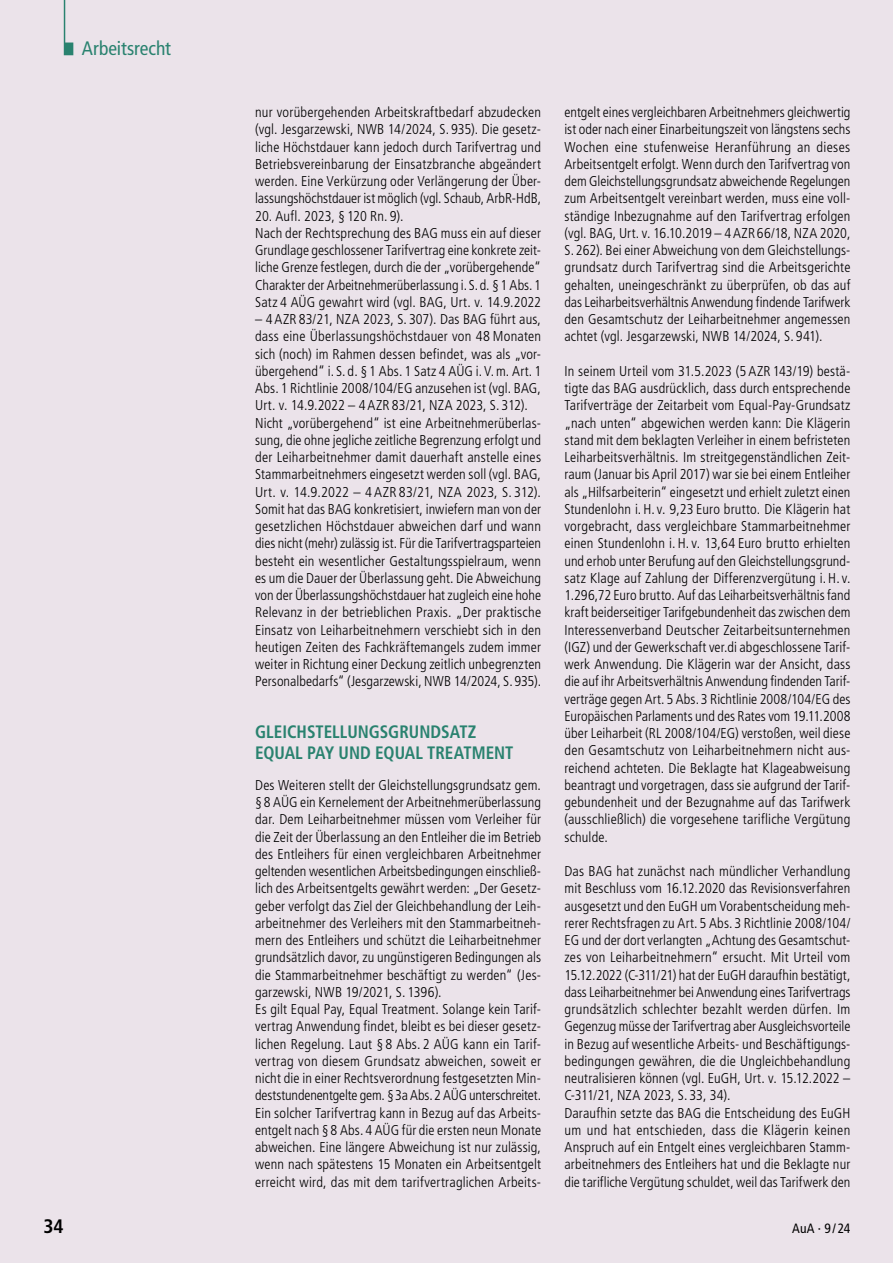
<style>
.page{position:relative;width:893px;height:1263px;background:#ebe3ea}
.page>*{position:absolute;margin:0;border:0;box-sizing:border-box;transform-origin:0 0}
.t1{font:condensed 19.5px "Frutiger LT Std";letter-spacing:-.005em;color:#29826f}
.t2{font:700 condensed 19.5px "Frutiger LT Std";color:#000}
.t3{font:700 condensed 18px/21px "Frutiger LT Std";color:#29826f;scale:.95 1}
.t4{font:300 condensed 14.25px/17.2px "Frutiger LT Std";letter-spacing:.01em;color:#000}
.t5{font:condensed 13.5px "Frutiger LT Std";color:#000}
</style>
<div class="page">
<svg style="left:64px;top:0;width:9px;height:55px"></svg>
<p class="t1" style="left:82px;top:37px;width:91px">Arbeitsrecht</p>
<p class="t4" style="left:255px;top:104px;width:287px;text-align:justify">nur vorübergehenden Arbeitskraftbedarf abzudecken (vgl. Jesgarzewski, NWB 14/2024, S. 935). Die gesetz&shy;liche Höchstdauer kann jedoch durch Tarifvertrag und Betriebsvereinbarung der Einsatzbranche abgeändert werden. Eine Verkürzung oder Verlängerung der Über&shy;lassungshöchstdauer ist möglich (vgl. Schaub, ArbR-HdB,</p>
<p class="t4" style="left:255px;top:207px;width:287px">20. Aufl. 2023, § 120 Rn. 9).<br>Nach der Rechtsprechung des BAG muss ein auf dieser Grundlage geschlossener Tarifvertrag eine konkrete zeit&shy;liche Grenze festlegen, durch die der „vorübergehende“ Charakter der Arbeitnehmerüberlassung i. S.d. §1 Abs.1<br>Satz 4 AÜG gewahrt wird (vgl. BAG, Urt. v. 14.9.2022</p>
<p class="t4" style="left:255px;top:311px;width:288px">– 4 AZR 83/21, NZA 2023, S. 307). Das BAG führt aus, dass eine Überlassungshöchstdauer von 48 Monaten sich (noch) im Rahmen dessen befindet, was als „vor&shy;übergehend“ i. S. d. § 1 Abs. 1 Satz 4 AÜG i. V.m. Art. 1<br>Abs. 1 Richtlinie 2008/104/EG anzusehen ist (vgl. BAG, Urt. v. 14.9.2022 – 4 AZR 83/21, NZA 2023, S. 312).<br>Nicht „vorübergehend“ ist eine Arbeitnehmerüberlas&shy;sung, die ohne jegliche zeitliche Begrenzung erfolgt und der Leiharbeitnehmer damit dauerhaft anstelle eines Stammarbeitnehmers eingesetzt werden soll (vgl. BAG, Urt. v. 14.9.2022 – 4 AZR 83/21, NZA 2023, S. 312).<br>Somit hat das BAG konkretisiert, inwiefern man von der gesetzlichen Höchstdauer abweichen darf und wann dies nicht (mehr) zulässig ist. Für die Tarifvertragsparteien besteht ein wesentlicher Gestaltungsspielraum, wenn es um die Dauer der Überlassung geht. Die Abweichung von der Überlassungshöchstdauer hat zugleich eine hohe Relevanz in der betrieblichen Praxis. „Der praktische Einsatz von Leiharbeitnehmern verschiebt sich in den heutigen Zeiten des Fachkräftemangels zudem immer weiter in Richtung einer Deckung zeitlich unbegrenzten Personalbedarfs“ (Jesgarzewski, NWB 14/2024, S. 935).</p>
<p class="t3" style="left:255px;top:721px;width:21px">GLEIC</p>
<p class="t3" style="left:297px;top:721px;width:21px">HSTELL</p>
<p class="t3" style="left:347px;top:721px;width:23px">UNGSGR</p>
<p class="t3" style="left:255px;top:721px;width:201px;text-indent:154px">UNDSATZ<br>EQUAL PAY UND EQUAL TREATMENT</p>
<p class="t4" style="left:255px;top:776px;width:287px">Des Weiteren stellt der Gleichstellungsgrundsatz gem. § 8 AÜG ein Kernelement der Arbeitnehmerüberlassung dar. Dem Leiharbeitnehmer müssen vom Verleiher für die Zeit der Überlassung an den Entleiher die im Betrieb des Entleihers für einen vergleichbaren Arbeitnehmer geltenden wesentlichen Arbeitsbedingungen einschließ&shy;lich des Arbeitsentgelts gewährt werden: „Der Gesetz&shy;geber verfolgt das Ziel der Gleichbehandlung der Leih&shy;arbeitnehmer des Verleihers mit den Stammarbeitneh&shy;mern des Entleihers und schützt die Leiharbeitnehmer grundsätzlich davor, zu ungünstigeren Bedingungen als die Stammarbeitnehmer beschäftigt zu werden“ (Jes&shy;garzewski, NWB 19/2021, S. 1396).<br>Es gilt Equal Pay, Equal Treatment. Solange kein Tarif&shy;vertrag Anwendung findet, bleibt es bei dieser gesetz&shy;lichen Regelung. Laut § 8 Abs. 2 AÜG kann ein Tarif&shy;vertrag von diesem Grundsatz abweichen, soweit er nicht die in einer Rechtsverordnung festgesetzten Min&shy;deststundenentgelte gem. §3a Abs.2 AÜG unterschreitet.<br>Ein solcher Tarifvertrag kann in Bezug auf das Arbeits&shy;entgelt nach § 8 Abs. 4 AÜG für die ersten neun Monate abweichen. Eine längere Abweichung ist nur zulässig, wenn nach spätestens 15 Monaten ein Arbeitsentgelt erreicht wird, das mit dem tarifvertraglichen Arbeits-</p>
<p class="t4" style="left:564px;top:104px;width:287px;text-align:justify">entgelt eines vergleichbaren Arbeitnehmers gleichwertig ist oder nach einer Einarbeitungszeit von längstens sechs Wochen eine stufenweise Heranführung an dieses Arbeitsentgelt erfolgt. Wenn durch den Tarifvertrag von dem Gleichstellungsgrundsatz abweichende Regelungen zum Arbeitsentgelt vereinbart werden, muss eine voll&shy;ständige Inbezugnahme auf den Tarifvertrag erfolgen (vgl. BAG, Urt. v. 16.10.2019 – 4AZR 66/18, NZA 2020, S. 262). Bei einer Abweichung von dem Gleichstellungs&shy;grundsatz durch Tarifvertrag sind die Arbeitsgerichte gehalten, uneingeschränkt zu überprüfen, ob das auf das Leiharbeitsverhältnis Anwendung findende Tarifwerk den Gesamtschutz der Leiharbeitnehmer angemessen achtet (vgl. Jesgarzewski, NWB 14/2024, S. 941).</p>
<p class="t4" style="left:564px;top:362px;width:287px;text-align:justify">In seinem Urteil vom 31.5.2023 (5 AZR 143/19) bestä&shy;tigte das BAG ausdrücklich, dass durch entsprechende Tarifverträge der Zeitarbeit vom Equal-Pay-Grundsatz „nach unten“ abgewichen werden kann: Die Klägerin stand mit dem beklagten Verleiher in einem befristeten Leiharbeitsverhältnis. Im streitgegenständlichen Zeit&shy;raum (Januar bis April 2017) war sie bei einem Entleiher als „Hilfsarbeiterin“ eingesetzt und erhielt zuletzt einen Stundenlohn i. H.v. 9,23 Euro brutto. Die Klägerin hat vorgebracht, dass vergleichbare Stammarbeitnehmer einen Stundenlohn i. H.v. 13,64 Euro brutto erhielten und erhob unter Berufung auf den Gleichstellungsgrund&shy;satz Klage auf Zahlung der Differenzvergütung i. H.v.<br>1.296,72 Euro brutto. Auf das Leiharbeitsverhältnis fand kraft beiderseitiger Tarifgebundenheit das zwischen dem Interessenverband Deutscher Zeitarbeitsunternehmen (IGZ) und der Gewerkschaft ver.di abgeschlossene Tarif&shy;werk Anwendung. Die Klägerin war der Ansicht, dass die auf ihr Arbeitsverhältnis Anwendung findenden Tarif&shy;verträge gegen Art. 5 Abs. 3 Richtlinie 2008/104/EG des Europäischen Parlaments und des Rates vom 19.11.2008 über Leiharbeit (RL 2008/104/EG) verstoßen, weil diese den Gesamtschutz von Leiharbeitnehmern nicht aus&shy;reichend achteten. Die Beklagte hat Klageabweisung beantragt und vorgetragen, dass sie aufgrund der Tarif&shy;gebundenheit und der Bezugnahme auf das Tarifwerk (ausschließlich) die vorgesehene tarifliche Vergütung schulde.</p>
<p class="t4" style="left:564px;top:863px;width:287px">Das BAG hat zunächst nach mündlicher Verhandlung mit Beschluss vom 16.12.2020 das Revisionsverfahren ausgesetzt und den EuGH um Vorabentscheidung meh&shy;rerer Rechtsfragen zu Art. 5 Abs. 3 Richtlinie 2008/104/ EG und der dort verlangten „Achtung des Gesamtschut&shy;zes von Leiharbeitnehmern“ ersucht. Mit Urteil vom 15.12.2022 (C-311/21) hat der EuGH daraufhin bestätigt, dass Leiharbeitnehmer bei Anwendung eines Tarifvertrags grundsätzlich schlechter bezahlt werden dürfen. Im Gegenzug müsse der Tarifvertrag aber Ausgleichsvorteile in Bezug auf wesentliche Arbeits- und Beschäftigungs&shy;bedingungen gewähren, die die Ungleichbehandlung neutralisieren können (vgl. EuGH, Urt. v. 15.12.2022 – C-311/21, NZA 2023, S. 33, 34).<br>Daraufhin setzte das BAG die Entscheidung des EuGH um und hat entschieden, dass die Klägerin keinen Anspruch auf ein Entgelt eines vergleichbaren Stamm&shy;arbeitnehmers des Entleihers hat und die Beklagte nur die tarifliche Vergütung schuldet, weil das Tarifwerk den</p>
<p class="t2" style="left:44px;top:1215px;width:22px">34</p>
<p class="t5" style="left:792px;top:1221px;width:60px">AuA · 9/24</p>
</div>
